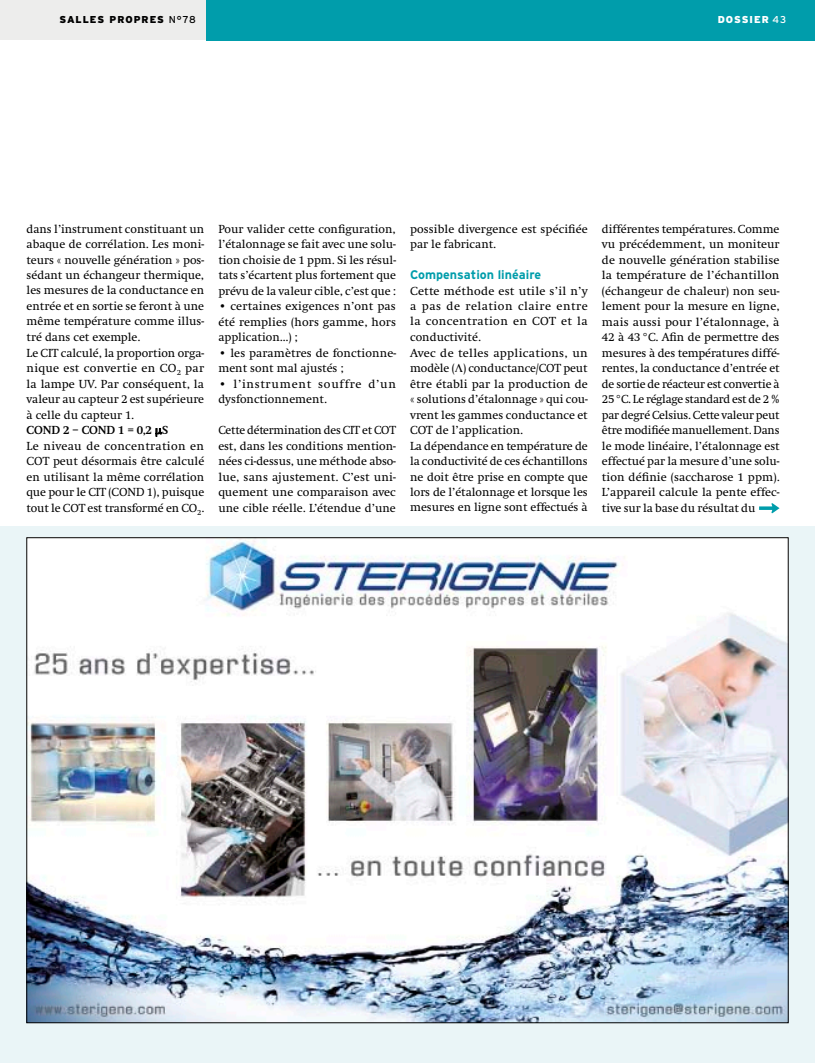
<style>
.page{position:relative;width:815px;height:1063px;background:#fff}
.page>*{position:absolute;margin:0;border:0;box-sizing:border-box;transform-origin:0 0}
.t1{font:700 12.5px "Interstate";color:#009dab}
.t2{font:12.12px/15.5px "Swift EF";color:#000;text-align:justify}
.t3{font:12.12px/15.5px "Swift EF";letter-spacing:.02em;color:#000}
.t4{font:700 12.12px "Swift EF";color:#000}
.t5{font:900 10px "Interstate";color:#000}
.t6{font:900 10px "Interstate";color:#fff}
.s1{font-weight:400}
</style>
<div class="page">
<div style="left:0;top:0;width:206px;height:40px;background:#ededec"></div>
<div style="left:206px;top:0;width:609px;height:40px;background:#009dab"></div>
<div style="left:0;top:527px;width:815px;height:536px;background:#eaf5f7"></div>
<svg style="left:759px;top:503px;width:21px;height:10px"></svg>
<img style="left:29px;top:540px;width:757px;height:481px">
<svg style="left:155px;top:428px;width:8px;height:9px"></svg>
<p class="t5" style="left:59px;top:14px;width:138px">SALLES PROPRES <span class="s1">n°78</span></p>
<p class="t6" style="left:718px;top:14px;width:70px">DOSSIER <span class="s1">43</span></p>
<p class="t2" style="left:27px;top:221px;width:179px;text-align:left">dans l’instrument constituant un abaque de corrélation. Les moni&shy;teurs « nouvelle génération » pos&shy;sédant un échangeur thermique, les mesures de la conductance en entrée et en sortie se feront à une même température comme illus&shy;tré dans cet exemple.<br>Le CIT calculé, la proportion orga&shy;nique est convertie en CO<sub>2</sub> par la lampe UV. Par conséquent, la valeur au capteur 2 est supérieure à celle du capteur 1.</p>
<p class="t4" style="left:27px;top:423px;width:143px">COND 2 – COND 1 = 0,2 S</p>
<p class="t2" style="left:27px;top:438px;width:179px">Le niveau de concentration en COT peut désormais être calculé en utilisant la même corrélation que pour le CIT (COND 1), puisque tout le COT est transformé en CO<sub>2</sub>.</p>
<p class="t2" style="left:218px;top:221px;width:179px">Pour valider cette configuration, l’étalonnage se fait avec une solu&shy;tion choisie de 1 ppm. Si les résul&shy;tats s’écartent plus fortement que prévu de la valeur cible, c’est que :</p>
<p class="t2" style="left:218px;top:299px;width:179px">• certaines exigences n’ont pas été remplies (hors gamme, hors application…) ;</p>
<p class="t2" style="left:218px;top:345px;width:179px">• les paramètres de fonctionne&shy;ment sont mal ajustés ;</p>
<p class="t3" style="left:218px;top:376px;width:179px">• l’instrument souffre d’un dysfonctionnement.</p>
<p class="t2" style="left:218px;top:423px;width:179px">Cette détermination des CIT et COT est, dans les conditions mention&shy;nées ci-dessus, une méthode abso&shy;lue, sans ajustement. C’est uni&shy;quement une comparaison avec une cible réelle. L’étendue d’une</p>
<p class="t2" style="left:410px;top:221px;width:179px">possible divergence est spécifiée par le fabricant.</p>
<p class="t1" style="left:410px;top:268px;width:133px">Compensation linéaire</p>
<p class="t2" style="left:410px;top:283px;width:179px;text-align:left">Cette méthode est utile s’il n’y a pas de relation claire entre la concentration en COT et la conductivité.<br>Avec de telles applications, un modèle ( ) conductance/COT peut être établi par la production de « solutions d’étalonnage » qui cou&shy;vrent les gammes conductance et<br>COT de l’application.<br>La dépendance en température de la conductivité de ces échantillons ne doit être prise en compte que lors de l’étalonnage et lorsque les mesures en ligne sont effectués à</p>
<p class="t2" style="left:602px;top:221px;width:179px">différentes températures. Comme vu précédemment, un moniteur de nouvelle génération stabilise la température de l’échantillon (échangeur de chaleur) non seu&shy;lement pour la mesure en ligne, mais aussi pour l’étalonnage, à 42 à 43°C. Afin de permettre des mesures à des températures diffé&shy;rentes, la conductance d’entrée et de sortie de réacteur est convertie à 25°C. Le réglage standard est de 2 % par degré Celsius. Cette valeur peut être modifiée manuellement. Dans le mode linéaire, l’étalonnage est effectué par la mesure d’une solu&shy;tion définie (saccharose 1 ppm).<br>L’appareil calcule la pente effec&shy;tive sur la base du résultat du</p>
</div>
